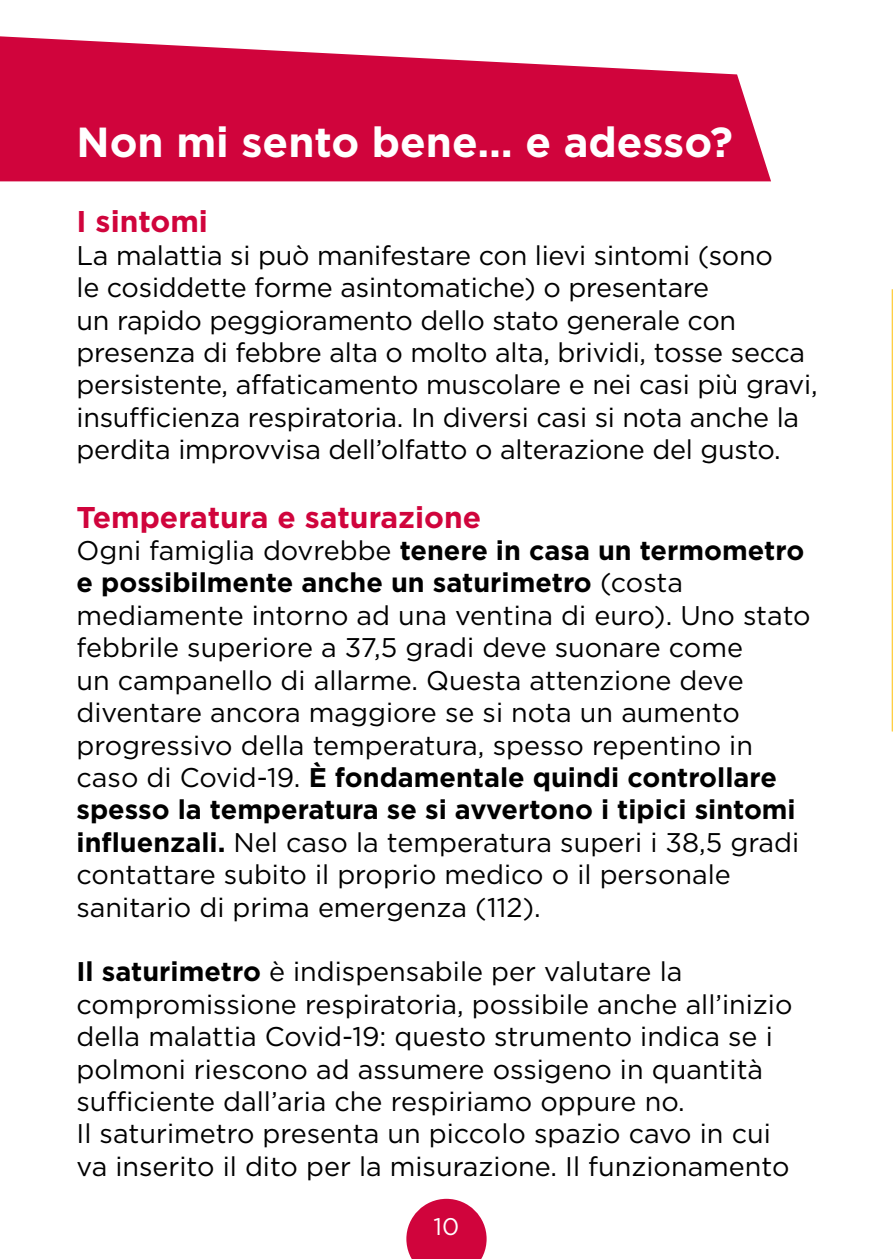
<style>
.page{position:relative;width:893px;height:1259px;background:#fff}
.page>*{position:absolute;margin:0;border:0;box-sizing:border-box;transform-origin:0 0}
.t1{font:700 42px "Gotham";color:#fff}
.t2{font:700 30px "Gotham";color:#d0043c}
.t3{font:27px/32.4px "Gotham";color:#000}
.t4{font:24px "Gotham";color:#fff}
.s1{font-weight:700}
</style>
<div class="page">
<svg style="left:406px;top:1198px;width:81px;height:61px"></svg>
<hr style="left:892px;top:289px;width:1px;height:442px;background:#fecf44">
<svg style="left:0;top:36px;width:771px;height:145px;fill:#d0043c"></svg>
<h1 class="t1" style="left:77px;top:118px;width:658px">Non mi sento bene… e adesso?</h1>
<p class="t2" style="left:77px;top:204px;width:133px">I sintomi</p>
<p class="t3" style="left:77px;top:238px;width:743px">La malattia si può manifestare con lievi sintomi (sono<br>le cosiddette forme asintomatiche) o presentare<br>un rapido peggioramento dello stato generale con presenza di febbre alta o molto alta, brividi, tosse secca persistente, affaticamento muscolare e nei casi più gravi, insufficienza respiratoria. In diversi casi si nota anche la perdita improvvisa dell’olfatto o alterazione del gusto.</p>
<p class="t2" style="left:77px;top:500px;width:406px">Temperatura e saturazione</p>
<p class="t3" style="left:77px;top:534px;width:736px">Ogni famiglia dovrebbe <span class="s1">tenere in casa un termometro e possibilmente anche un saturimetro</span> (costa mediamente intorno ad una ventina di euro). Uno stato febbrile superiore a 37,5 gradi deve suonare come<br>un campanello di allarme. Questa attenzione deve diventare ancora maggiore se si nota un aumento progressivo della temperatura, spesso repentino in caso di Covid-19. <span class="s1">È fondamentale quindi controllare spesso la temperatura se si avvertono i tipici sintomi influenzali.</span> Nel caso la temperatura superi i 38,5 gradi contattare subito il proprio medico o il personale sanitario di prima emergenza (112).</p>
<p class="t3" style="left:77px;top:955px;width:717px"><span class="s1">Il saturimetro</span> è indispensabile per valutare la compromissione respiratoria, possibile anche all’inizio della malattia Covid-19: questo strumento indica se i polmoni riescono ad assumere ossigeno in quantità sufficiente dall’aria che respiriamo oppure no.<br>Il saturimetro presenta un piccolo spazio cavo in cui va inserito il dito per la misurazione. Il funzionamento</p>
<p class="t4" style="left:434px;top:1210px;width:27px">10</p>
</div>
